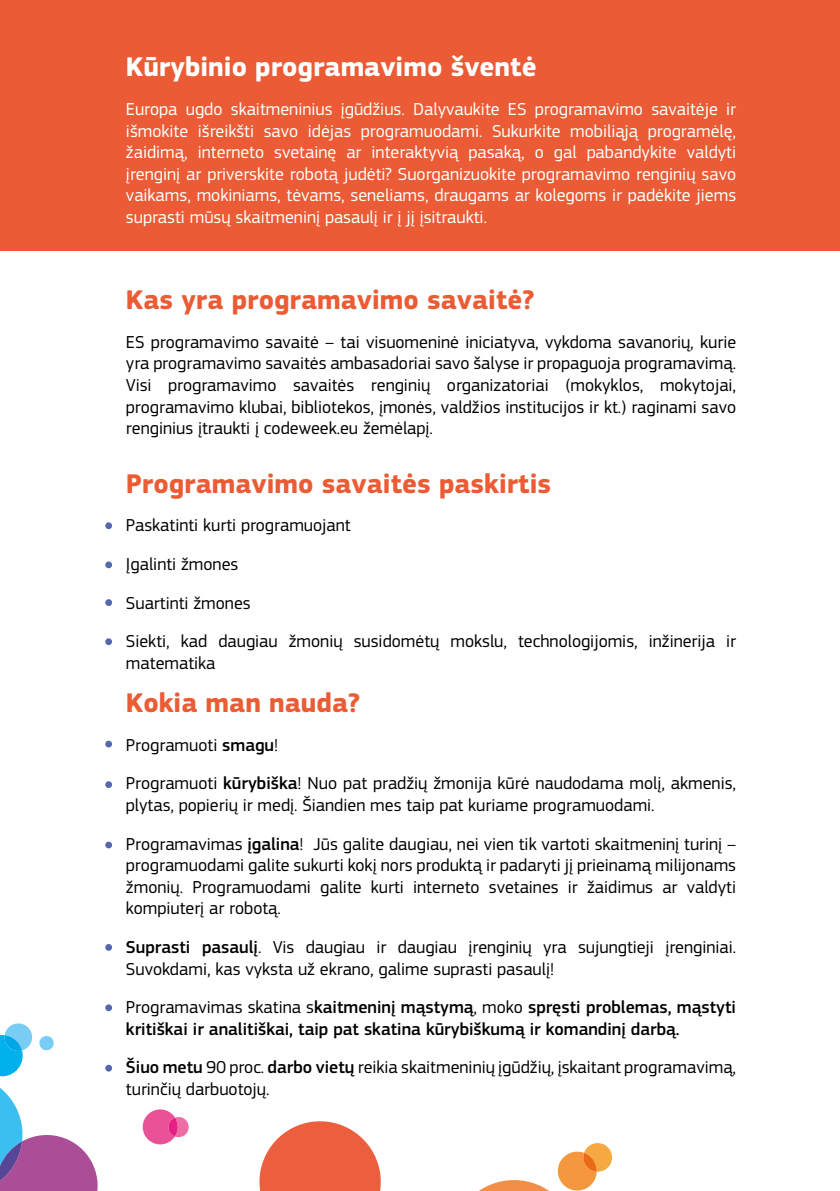
<style>
.page{position:relative;width:840px;height:1191px;background:#fff}
.page>*{position:absolute;margin:0;border:0;box-sizing:border-box;transform-origin:0 0}
.t1{font:700 28px "EC Square Sans Pro";color:#eb5c35}
.t2{font:700 28px "EC Square Sans Pro";color:#fff}
.t3{font:18px/21.6px "EC Square Sans Pro";color:#000}
.t4{font:18px/21.6px "EC Square Sans Pro";color:#fff;text-align:justify}
.t5{font:500 18px/21.6px "EC Square Sans Pro";color:#000}
.s1{font-weight:500}
.s2{font-weight:400}
</style>
<div class="page">
<div style="left:0;top:0;width:839px;height:250px;background:#eb5c36"></div>
<svg style="left:259px;top:1121px;width:122px;height:70px"></svg>
<svg style="left:142px;top:1109px;width:47px;height:36px"></svg>
<svg style="left:0;top:1023px;width:98px;height:168px"></svg>
<svg style="left:479px;top:1143px;width:133px;height:48px"></svg>
<div style="left:105px;top:522px;width:7px;height:7px;background:#5567ae;border-radius:50%"></div>
<div style="left:105px;top:740px;width:7px;height:7px;background:#5567ae;border-radius:50%"></div>
<div style="left:105px;top:561px;width:7px;height:7px;background:#5567ae;border-radius:50%"></div>
<div style="left:105px;top:781px;width:7px;height:7px;background:#5567ae;border-radius:50%"></div>
<div style="left:105px;top:599px;width:7px;height:7px;background:#5567ae;border-radius:50%"></div>
<div style="left:105px;top:841px;width:7px;height:7px;background:#5567ae;border-radius:50%"></div>
<div style="left:105px;top:944px;width:7px;height:6px;background:#5567ae;border-radius:50%"></div>
<div style="left:105px;top:638px;width:7px;height:7px;background:#5567ae;border-radius:50%"></div>
<div style="left:105px;top:1064px;width:7px;height:7px;background:#5567ae;border-radius:50%"></div>
<div style="left:105px;top:1004px;width:7px;height:7px;background:#5567ae;border-radius:50%"></div>
<h1 class="t2" style="left:126px;top:50px;width:412px">Kūrybinio programavimo šventė</h1>
<p class="t4" style="left:126px;top:98px;width:611px">Europa ugdo skaitmeninius įgūdžius. Dalyvaukite ES programavimo savaitėje ir išmokite išreikšti savo idėjas programuodami. Sukurkite mobiliąją programėlę, žaidimą, interneto svetainę ar interaktyvią pasaką, o gal pabandykite valdyti įrenginį ar priverskite robotą judėti? Suorganizuokite programavimo renginių savo vaikams, mokiniams, tėvams, seneliams, draugams ar kolegoms ir padėkite jiems suprasti mūsų skaitmeninį pasaulį ir į jį įsitraukti.</p>
<h1 class="t1" style="left:126px;top:283px;width:410px">Kas yra programavimo savaitė?</h1>
<p class="t3" style="left:126px;top:331px;width:611px;text-align:justify">ES programavimo savaitė – tai visuomeninė iniciatyva, vykdoma savanorių, kurie yra programavimo savaitės ambasadoriai savo šalyse ir propaguoja programavimą.<br>Visi programavimo savaitės renginių organizatoriai (mokyklos, mokytojai, programavimo klubai, bibliotekos, įmonės, valdžios institucijos ir kt.) raginami savo renginius įtraukti į codeweek.eu žemėlapį.</p>
<h1 class="t1" style="left:126px;top:467px;width:426px">Programavimo savaitės paskirtis</h1>
<p class="t3" style="left:126px;top:506px;width:611px;line-height:38.6px">Paskatinti kurti programuojant<br>Įgalinti žmones<br>Suartinti žmones<br>Siekti, kad daugiau žmonių susidomėtų mokslu, technologijomis, inžinerija ir</p>
<p class="t3" style="left:126px;top:652px;width:91px">matematika</p>
<h1 class="t1" style="left:126px;top:686px;width:236px">Kokia man nauda?</h1>
<p class="t3" style="left:126px;top:725px;width:611px;line-height:38.6px">Programuoti <span class="s1">smagu</span>!<br>Programuoti <span class="s1">kūrybiška</span>! Nuo pat pradžių žmonija kūrė naudodama molį, akmenis,</p>
<p class="t3" style="left:126px;top:785px;width:611px;line-height:38.6px">plytas, popierių ir medį. Šiandien mes taip pat kuriame programuodami.<br>Programavimas <span class="s1">įgalina</span>! Jūs galite daugiau, nei vien tik vartoti skaitmeninį turinį –</p>
<p class="t3" style="left:126px;top:854px;width:611px;text-align:justify">programuodami galite sukurti kokį nors produktą ir padaryti jį prieinamą milijonams žmonių. Programuodami galite kurti interneto svetaines ir žaidimus ar valdyti kompiuterį ar robotą.</p>
<p class="t3" style="left:126px;top:936px;width:611px"><span class="s1">Suprasti pasaulį</span>. Vis daugiau ir daugiau įrenginių yra sujungtieji įrenginiai.<br>Suvokdami, kas vyksta už ekrano, galime suprasti pasaulį!</p>
<p class="t5" style="left:126px;top:996px;width:611px"><span class="s2">Programavimas skatina s</span>kaitmeninį mąstymą<span class="s2">, moko</span> spręsti problemas, mąstyti kritiškai ir analitiškai, taip pat skatina kūrybiškumą ir komandinį darbą.</p>
<p class="t3" style="left:126px;top:1056px;width:611px"><span class="s1">Šiuo metu</span> 90 proc. <span class="s1">darbo vietų</span> reikia skaitmeninių įgūdžių, įskaitant programavimą, turinčių darbuotojų.</p>
</div>
